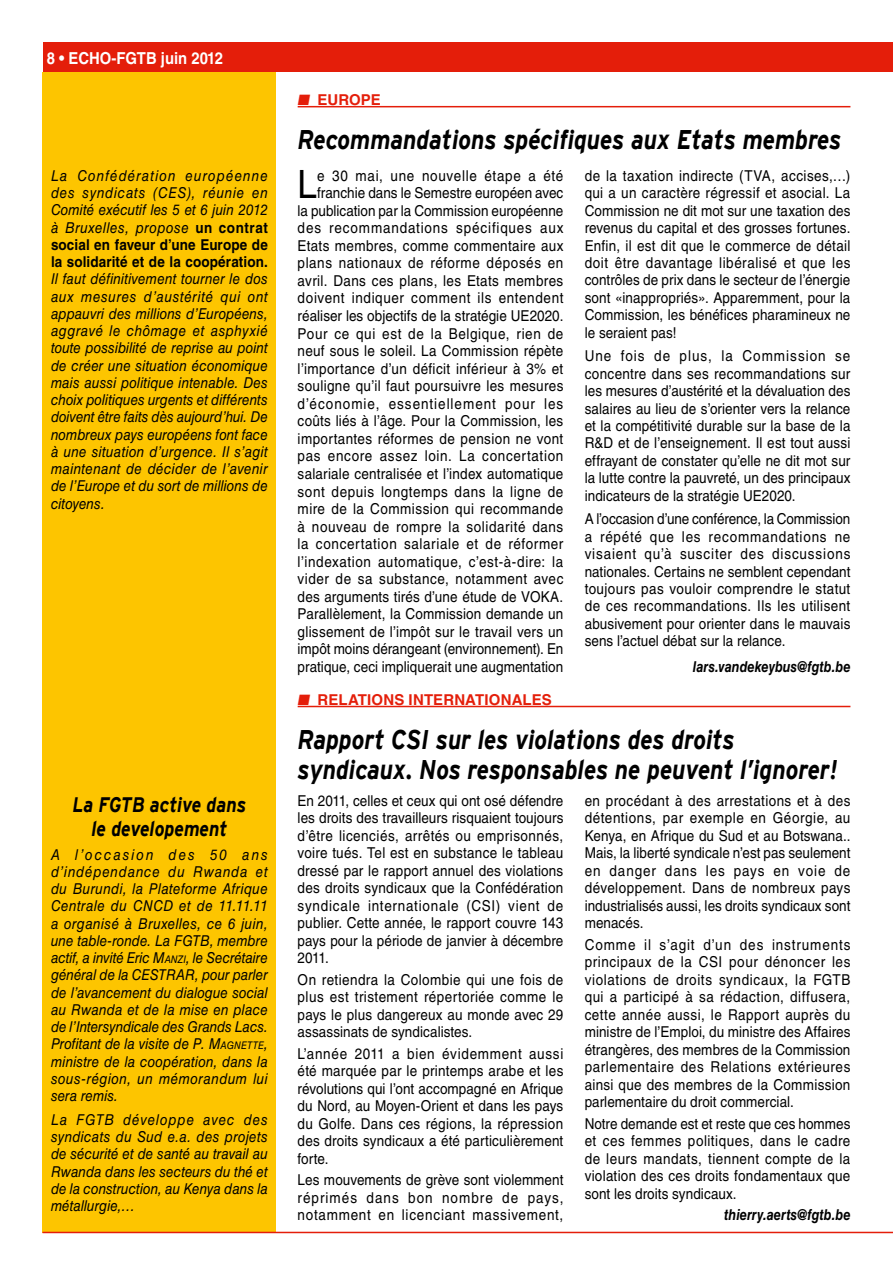
<style>
.page{position:relative;width:893px;height:1263px;background:#fff}
.page>*{position:absolute;margin:0;border:0;box-sizing:border-box;transform-origin:0 0}
.t1{font:39px "Helvetica LT Std";color:#000;scale:.9 1}
.t2{font:italic 700 27px/30px "Interstate";color:#000;scale:.85 1}
.t3{font:italic 700 21px/24px "Interstate";color:#000;text-align:center;scale:.85 1}
.t4{font:700 16.5px "Helvetica LT Std";color:#fff;scale:.9 1}
.t5{font:15px/17.4px "Helvetica LT Std";letter-spacing:.02em;color:#000;text-align:justify;scale:.9 1}
.t6{font:italic 15px/17.2px "Helvetica LT Std";letter-spacing:.005em;color:#000;text-align:justify;scale:.9 1}
.t7{font:italic 700 15px "Helvetica LT Std";letter-spacing:.005em;color:#000;scale:.85 1}
.t8{font:700 15px "Helvetica LT Std";letter-spacing:.01em;color:#e41e0a}
.s1{font-weight:700;font-style:normal}
.s2{font-style:inherit}
.s3{font-size:10.5px}
</style>
<div class="page">
<div style="left:43px;top:43px;width:850px;height:29px;background:#e41e0a"></div>
<div style="left:43px;top:72px;width:233px;height:1161px;background:#fdc500"></div>
<hr style="left:43px;top:1232px;width:850px;height:1px;background:#e41e0a">
<hr style="left:298px;top:106px;width:552px;height:1px;background:#e41e0a">
<hr style="left:298px;top:706px;width:552px;height:1px;background:#e41e0a">
<p class="t4" style="left:47px;top:48px;width:197px">8 • ECHO-FGTB juin 2012</p>
<p class="t6" style="left:51px;top:167px;width:242px">La Confédération européenne des syndicats (CES), réunie en Comité exécutif les 5 et 6 juin 2012 à Bruxelles, propose <span class="s1">un contrat social en faveur d’une Europe de la solidarité et de la coopération.</span></p>
<p class="t6" style="left:51px;top:270px;width:242px">Il faut définitivement tourner le dos aux mesures d’austérité qui ont appauvri des millions d’Européens, aggravé le chômage et asphyxié toute possibilité de reprise au point de créer une situation économique mais aussi politique intenable. Des choix politiques urgents et différents doivent être faits dès aujourd’hui. De nombreux pays européens font face à une situation d’urgence. Il s’agit maintenant de décider de l’avenir de l’Europe et du sort de millions de citoyens.</p>
<h3 class="t3" style="left:73px;top:792px;width:206px">La FGTB active dans le developement</h3>
<p class="t6" style="left:51px;top:846px;width:242px">A l’occasion des 50 ans d’indépendance du Rwanda et du Burundi, la Plateforme Afrique Centrale du CNCD et de 11.11.11 a organisé à Bruxelles, ce 6 juin, une table-ronde. La FGTB, membre actif, a invité Eric <span class="s2">M</span><span class="s3">ANZI</span>, le Secrétaire général de la CESTRAR, pour parler de l’avancement du dialogue social au Rwanda et de la mise en place de l’Intersyndicale des Grands Lacs.<br>Profitant de la visite de P. <span class="s2">M</span><span class="s3">AGNETTE</span>, ministre de la coopération, dans la sous-région, un mémorandum lui sera remis.</p>
<p class="t6" style="left:51px;top:1111px;width:242px">La FGTB développe avec des syndicats du Sud e.a. des projets de sécurité et de santé au travail au Rwanda dans les secteurs du thé et de la construction, au Kenya dans la métallurgie,…</p>
<p class="t8" style="left:298px;top:90px;width:85px">■ EUROPE</p>
<h2 class="t2" style="left:298px;top:124px;width:641px">Recommandations spécifiques aux Etats membres</h2>
<h1 class="t1" style="left:298px;top:162px;width:23px">L</h1>
<p class="t5" style="left:298px;top:167px;width:297px;text-align:right">e 30 mai, une nouvelle étape a été franchie dans le Semestre européen avec<br>la publication par la Commission européenne des recommandations spécifiques aux Etats membres, comme commentaire aux plans nationaux de réforme déposés en avril. Dans ces plans, les Etats membres doivent indiquer comment ils entendent réaliser les objectifs de la stratégie UE2020.<br>Pour ce qui est de la Belgique, rien de neuf sous le soleil. La Commission répète l’importance d’un déficit inférieur à 3% et souligne qu’il faut poursuivre les mesures d’économie, essentiellement pour les coûts liés à l’âge. Pour la Commission, les importantes réformes de pension ne vont pas encore assez loin. La concertation salariale centralisée et l’index automatique sont depuis longtemps dans la ligne de mire de la Commission qui recommande à nouveau de rompre la solidarité dans la concertation salariale et de réformer l’indexation automatique, c’est-à-dire: la vider de sa substance, notamment avec des arguments tirés d’une étude de VOKA.<br>Parallèlement, la Commission demande un glissement de l’impôt sur le travail vers un impôt moins dérangeant (environnement). En pratique, ceci impliquerait une augmentation</p>
<p class="t5" style="left:585px;top:167px;width:297px">de la taxation indirecte (TVA, accises,…) qui a un caractère régressif et asocial. La Commission ne dit mot sur une taxation des revenus du capital et des grosses fortunes.<br>Enfin, il est dit que le commerce de détail doit être davantage libéralisé et que les contrôles de prix dans le secteur de l’énergie sont «inappropriés». Apparemment, pour la Commission, les bénéfices pharamineux ne le seraient pas!</p>
<p class="t5" style="left:585px;top:347px;width:297px">Une fois de plus, la Commission se concentre dans ses recommandations sur les mesures d’austérité et la dévaluation des salaires au lieu de s’orienter vers la relance et la compétitivité durable sur la base de la R&amp;D et de l’enseignement. Il est tout aussi effrayant de constater qu’elle ne dit mot sur la lutte contre la pauvreté, un des principaux indicateurs de la stratégie UE2020.</p>
<p class="t5" style="left:585px;top:510px;width:297px">A l’occasion d’une conférence, la Commission a répété que les recommandations ne visaient qu’à susciter des discussions nationales. Certains ne semblent cependant toujours pas vouloir comprendre le statut de ces recommandations. Ils les utilisent abusivement pour orienter dans le mauvais sens l’actuel débat sur la relance.</p>
<p class="t7" style="left:693px;top:657px;width:187px">lars.vandekeybus@fgtb.be</p>
<p class="t8" style="left:298px;top:690px;width:256px">■ RELATIONS INTERNATIONALES</p>
<h2 class="t2" style="left:298px;top:724px;width:637px">Rapport CSI sur les violations des droits syndicaux. Nos responsables ne peuvent l’ignorer!</h2>
<p class="t5" style="left:298px;top:792px;width:297px">En 2011, celles et ceux qui ont osé défendre les droits des travailleurs risquaient toujours d’être licenciés, arrêtés ou emprisonnés, voire tués. Tel est en substance le tableau dressé par le rapport annuel des violations des droits syndicaux que la Confédération syndicale internationale (CSI) vient de publier. Cette année, le rapport couvre 143 pays pour la période de janvier à décembre 2011.</p>
<p class="t5" style="left:298px;top:971px;width:297px">On retiendra la Colombie qui une fois de plus est tristement répertoriée comme le pays le plus dangereux au monde avec 29 assassinats de syndicalistes.</p>
<p class="t5" style="left:298px;top:1045px;width:297px">L’année 2011 a bien évidemment aussi été marquée par le printemps arabe et les révolutions qui l’ont accompagné en Afrique du Nord, au Moyen-Orient et dans les pays du Golfe. Dans ces régions, la répression des droits syndicaux a été particulièrement forte.</p>
<p class="t5" style="left:298px;top:1171px;width:297px">Les mouvements de grève sont violemment réprimés dans bon nombre de pays, notamment en licenciant massivement,</p>
<p class="t5" style="left:585px;top:792px;width:297px">en procédant à des arrestations et à des détentions, par exemple en Géorgie, au Kenya, en Afrique du Sud et au Botswana..<br>Mais, la liberté syndicale n’est pas seulement en danger dans les pays en voie de développement. Dans de nombreux pays industrialisés aussi, les droits syndicaux sont menacés.</p>
<p class="t5" style="left:585px;top:936px;width:297px">Comme il s’agit d’un des instruments principaux de la CSI pour dénoncer les violations de droits syndicaux, la FGTB qui a participé à sa rédaction, diffusera, cette année aussi, le Rapport auprès du ministre de l’Emploi, du ministre des Affaires étrangères, des membres de la Commission parlementaire des Relations extérieures ainsi que des membres de la Commission parlementaire du droit commercial.</p>
<p class="t5" style="left:585px;top:1115px;width:297px">Notre demande est et reste que ces hommes et ces femmes politiques, dans le cadre de leurs mandats, tiennent compte de la violation des ces droits fondamentaux que sont les droits syndicaux.</p>
<p class="t7" style="left:724px;top:1206px;width:150px">thierry.aerts@fgtb.be</p>
</div>
